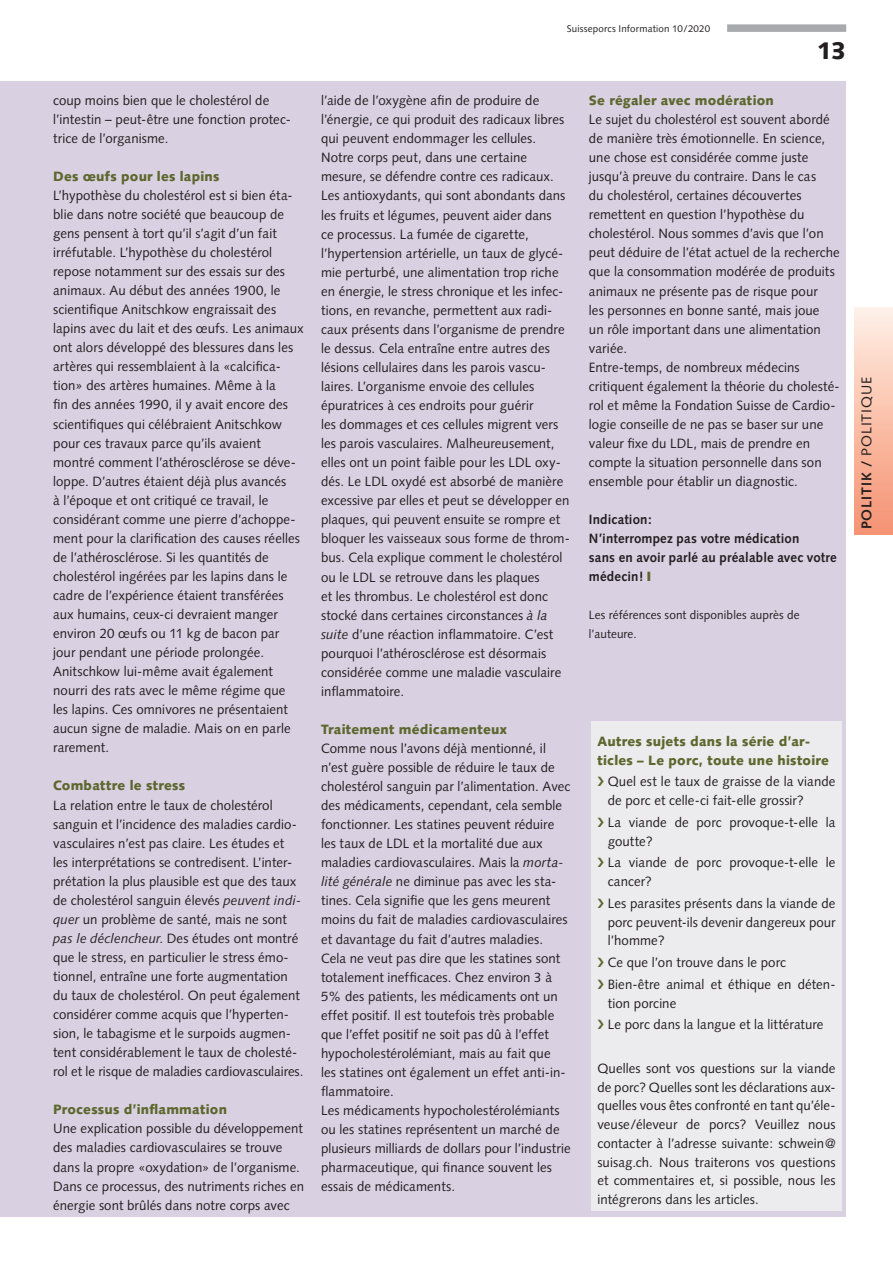
<style>
.page{position:relative;width:893px;height:1263px;background:#fff}
.page>*{position:absolute;margin:0;border:0;box-sizing:border-box;transform-origin:0 0}
.t1{font:900 24px "Syntax";color:#231f20}
.t2{font:14.25px "Syntax";letter-spacing:.055em;color:#231f20}
.t3{font:13.5px/19px "Syntax";letter-spacing:.005em;color:#231f20}
.t4{font:900 13.5px/18.8px "Syntax";letter-spacing:.015em;color:#5d672d}
.t5{font:700 13.5px/19px "Syntax";letter-spacing:.01em;color:#231f20}
.t6{font:12px/19px "Syntax";letter-spacing:.01em;color:#231f20}
.t7{font:9.75px "Syntax";letter-spacing:.015em;color:#231f20}
.s1{font-style:italic}
.s2{font-weight:700}
</style>
<div class="page">
<div style="left:727px;top:24px;width:119px;height:8px;background:#a8a9ad"></div>
<div style="left:0;top:81px;width:166px;height:1135px;background:#d9d1e2"></div>
<div style="left:47px;top:81px;width:799px;height:1135px;background:#d9d1e2"></div>
<div style="left:591px;top:721px;width:251px;height:489px;background:#ececee"></div>
<div style="left:855px;top:308px;width:38px;height:227px;background:linear-gradient(to bottom,#fef0e6,#f69170)"></div>
<p class="t3" style="left:53px;top:91px;width:239px">coup moins bien que le cholestérol de l’intestin – peut-être une fonction protec&shy;trice de l’organisme.</p>
<p class="t4" style="left:53px;top:167px;width:168px">Des œufs pour les lapins</p>
<p class="t3" style="left:53px;top:186px;width:252px">L’hypothèse du cholestérol est si bien éta&shy;blie dans notre société que beaucoup de gens pensent à tort qu’il s’agit d’un fait irréfutable. L’hypothèse du cholestérol repose notamment sur des essais sur des animaux. Au début des années 1900, le scientifique Anitschkow engraissait des lapins avec du lait et des œufs. Les animaux ont alors développé des blessures dans les artères qui ressemblaient à la «calcifica&shy;tion» des artères humaines. Même à la<br>fin des années 1990, il y avait encore des scientifiques qui célébraient Anitschkow pour ces travaux parce qu’ils avaient montré comment l’athérosclérose se déve&shy;loppe. D’autres étaient déjà plus avancés<br>à l’époque et ont critiqué ce travail, le considérant comme une pierre d’achoppe&shy;ment pour la clarification des causes réelles de l’athérosclérose. Si les quantités de cholestérol ingérées par les lapins dans le cadre de l’expérience étaient transférées aux humains, ceux-ci devraient manger environ 20 œufs ou 11 kg de bacon par jour pendant une période prolongée.<br>Anitschkow lui-même avait également nourri des rats avec le même régime que les lapins. Ces omnivores ne présentaient aucun signe de maladie. Mais on en parle rarement.</p>
<p class="t4" style="left:53px;top:776px;width:134px">Combattre le stress</p>
<p class="t3" style="left:53px;top:795px;width:252px">La relation entre le taux de cholestérol sanguin et l’incidence des maladies cardio&shy;vasculaires n’est pas claire. Les études et<br>les interprétations se contredisent. L’inter&shy;prétation la plus plausible est que des taux de cholestérol sanguin élevés <span class="s1">peuvent indi&shy;quer</span> un problème de santé, mais ne sont <span class="s1">pas le déclencheur</span>. Des études ont montré que le stress, en particulier le stress émo&shy;tionnel, entraîne une forte augmentation du taux de cholestérol. On peut également considérer comme acquis que l’hyperten&shy;sion, le tabagisme et le surpoids augmen&shy;tent considérablement le taux de cholesté&shy;rol et le risque de maladies cardiovasculaires.</p>
<p class="t4" style="left:53px;top:1100px;width:175px">Processus d’inflammation</p>
<p class="t3" style="left:53px;top:1119px;width:252px">Une explication possible du développement des maladies cardiovasculaires se trouve dans la propre «oxydation» de l’organisme.<br>Dans ce processus, des nutriments riches en énergie sont brûlés dans notre corps avec</p>
<p class="t7" style="left:567px;top:23px;width:145px">Suisseporcs Information 10/2020</p>
<h1 class="t1" style="left:817px;top:37px;width:31px">13</h1>
<p class="t3" style="left:321px;top:91px;width:250px">l’aide de l’oxygène afin de produire de l’énergie, ce qui produit des radicaux libres qui peuvent endommager les cellules.<br>Notre corps peut, dans une certaine mesure, se défendre contre ces radicaux.<br>Les antioxydants, qui sont abondants dans les fruits et légumes, peuvent aider dans<br>ce processus. La fumée de cigarette, l’hypertension artérielle, un taux de glycé&shy;mie perturbé, une alimentation trop riche en énergie, le stress chronique et les infec&shy;tions, en revanche, permettent aux radi&shy;caux présents dans l’organisme de prendre le dessus. Cela entraîne entre autres des lésions cellulaires dans les parois vascu&shy;laires. L’organisme envoie des cellules épuratrices à ces endroits pour guérir<br>les dommages et ces cellules migrent vers les parois vasculaires. Malheureusement, elles ont un point faible pour les LDL oxy&shy;dés. Le LDL oxydé est absorbé de manière excessive par elles et peut se développer en plaques, qui peuvent ensuite se rompre et bloquer les vaisseaux sous forme de throm&shy;bus. Cela explique comment le cholestérol ou le LDL se retrouve dans les plaques<br>et les thrombus. Le cholestérol est donc stocké dans certaines circonstances <span class="s1">à la suite</span> d’une réaction inflammatoire. C’est pourquoi l’athérosclérose est désormais considérée comme une maladie vasculaire inflammatoire.</p>
<p class="t4" style="left:321px;top:720px;width:187px">Traitement médicamenteux</p>
<p class="t3" style="left:321px;top:739px;width:251px">Comme nous l’avons déjà mentionné, il n’est guère possible de réduire le taux de cholestérol sanguin par l’alimentation. Avec des médicaments, cependant, cela semble fonctionner. Les statines peuvent réduire les taux de LDL et la mortalité due aux maladies cardiovasculaires. Mais la <span class="s1">morta&shy;lité générale</span> ne diminue pas avec les sta&shy;tines. Cela signifie que les gens meurent moins du fait de maladies cardiovasculaires et davantage du fait d’autres maladies.<br>Cela ne veut pas dire que les statines sont totalement inefficaces. Chez environ 3 à 5% des patients, les médicaments ont un effet positif. Il est toutefois très probable que l’effet positif ne soit pas dû à l’effet hypocholestérolémiant, mais au fait que<br>les statines ont également un effet anti-in&shy;flammatoire.<br>Les médicaments hypocholestérolémiants ou les statines représentent un marché de plusieurs milliards de dollars pour l’industrie pharmaceutique, qui finance souvent les essais de médicaments.</p>
<p class="t4" style="left:589px;top:91px;width:186px">Se régaler avec modération</p>
<p class="t3" style="left:589px;top:110px;width:252px">Le sujet du cholestérol est souvent abordé de manière très émotionnelle. En science, une chose est considérée comme juste jusqu’à preuve du contraire. Dans le cas<br>du cholestérol, certaines découvertes remettent en question l’hypothèse du cholestérol. Nous sommes d’avis que l’on peut déduire de l’état actuel de la recherche que la consommation modérée de produits animaux ne présente pas de risque pour<br>les personnes en bonne santé, mais joue<br>un rôle important dans une alimentation variée.<br>Entre-temps, de nombreux médecins critiquent également la théorie du cholesté&shy;rol et même la Fondation Suisse de Cardio&shy;logie conseille de ne pas se baser sur une valeur fixe du LDL, mais de prendre en compte la situation personnelle dans son ensemble pour établir un diagnostic.</p>
<p class="t5" style="left:589px;top:510px;width:249px">Indication:<br>N’interrompez pas votre médication<br>sans en avoir parlé au préalable avec votre médecin!</p>
<p class="t6" style="left:589px;top:606px;width:212px">Les références sont disponibles auprès de l’auteure.</p>
<p class="t4" style="left:597px;top:732px;width:233px">Autres sujets dans la série d’ar&shy;ticles – Le porc, toute une histoire</p>
<p class="t3" style="left:608px;top:772px;width:229px">Quel est le taux de graisse de la viande de porc et celle-ci fait-elle grossir?</p>
<p class="t3" style="left:608px;top:813px;width:229px">La viande de porc provoque-t-elle la goutte?</p>
<p class="t3" style="left:608px;top:853px;width:229px">La viande de porc provoque-t-elle le cancer?</p>
<p class="t3" style="left:608px;top:894px;width:229px;text-align:justify">Les parasites présents dans la viande de porc peuvent-ils devenir dangereux pour l’homme?</p>
<p class="t3" style="left:608px;top:952px;width:229px;line-height:21.8px">Ce que l’on trouve dans le porc<br>Bien-être animal et éthique en déten-</p>
<p class="t3" style="left:608px;top:992px;width:217px;line-height:21.8px">tion porcine<br>Le porc dans la langue et la littérature</p>
<p class="t3" style="left:597px;top:1059px;width:240px;text-align:justify">Quelles sont vos questions sur la viande de porc? Quelles sont les déclarations aux&shy;quelles vous êtes confronté en tant qu’éle&shy;veuse/éleveur de porcs? Veuillez nous contacter à l’adresse suivante: schwein@ suisag.ch. Nous traiterons vos questions et commentaires et, si possible, nous les intégrerons dans les articles.</p>
<p class="t2" style="left:858px;top:529px;width:154px;rotate:-90deg"><span class="s2">POLITIK /</span> POLITIQUE</p>
</div>
